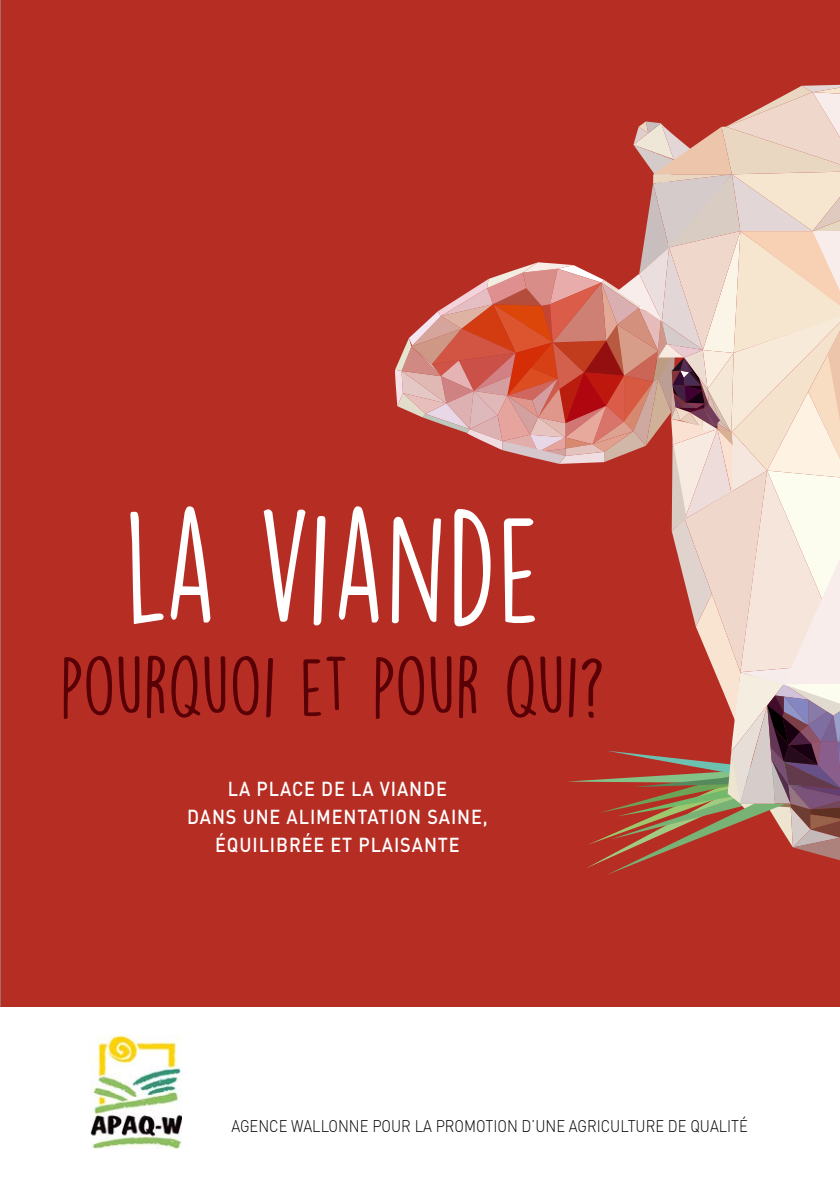
<style>
.page{position:relative;width:840px;height:1191px;background:#fff}
.page>*{position:absolute;margin:0;border:0;box-sizing:border-box;transform-origin:0 0}
.t1{font:140px "DK Lemon Yellow Sun";color:#fff;scale:.95 1}
.t2{font:76px "DK Lemon Yellow Sun";letter-spacing:-.015em;color:#580006}
.t3{font:500 20px/28px "DIN";letter-spacing:.05em;color:#fff;text-align:center;scale:.9 1}
.t4{font:300 16.6px "DIN";color:#000;scale:.88 1}
</style>
<div class="page">
<div style="left:0;top:0;width:839px;height:1006px;background:#b62d24"></div>
<svg style="left:395px;top:85px;width:444px;height:789px"></svg>
<img style="left:90px;top:1035px;width:92px;height:113px">
<h1 class="t1" style="left:124px;top:495px;width:441px">LA VIANDE</h1>
<h2 class="t2" style="left:60px;top:647px;width:546px">POURQUOI ET POUR QUI?</h2>
<p class="t3" style="left:187px;top:777px;width:335px">LA PLACE DE LA VIANDE<br>DANS UNE ALIMENTATION SAINE,<br>ÉQUILIBRÉE ET PLAISANTE</p>
<p class="t4" style="left:231px;top:1120px;width:588px">AGENCE WALLONNE POUR LA PROMOTION D’UNE AGRICULTURE DE QUALITÉ</p>
</div>
